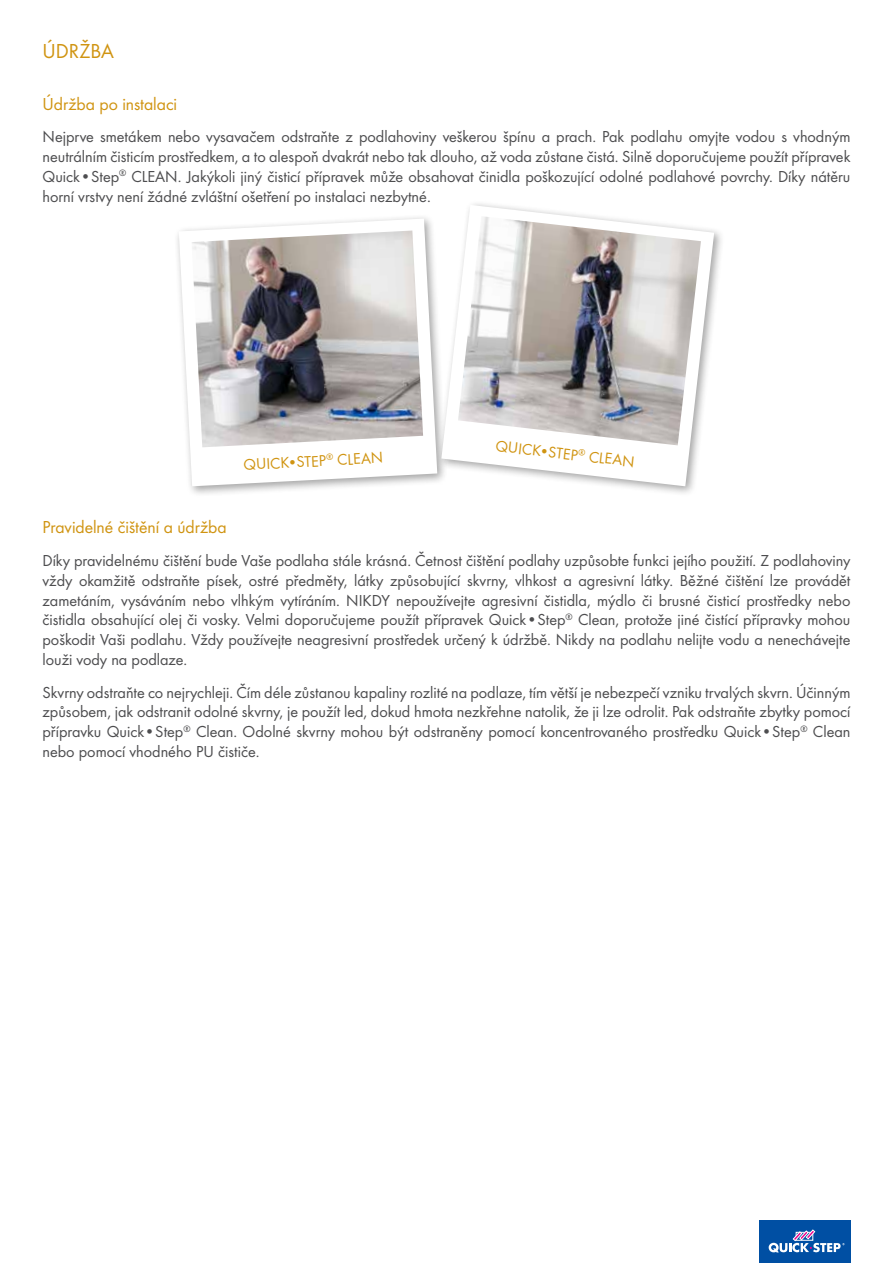
<style>
.page{position:relative;width:893px;height:1263px;background:#fff}
.page>*{position:absolute;margin:0;border:0;box-sizing:border-box;transform-origin:0 0}
.t1{font:21px "Futura Boo";color:#d09411}
.t2{font:18px "Futura Boo";color:#d09411}
.t3{font:16.5px/19.8px "Futura Boo";color:#4d4d4f;text-align:justify}
.t4{font:16.05px "Futura Boo";color:#d09411}
</style>
<div class="page">
<div style="left:759px;top:1220px;width:91px;height:42px;background:#004fa3"></div>
<svg style="left:769px;top:1229px;width:75px;height:23px"></svg>
<div style="left:174px;top:214px;width:274px;height:283px;background:#000;opacity:.36"></div>
<svg style="left:179px;top:219px;width:258px;height:267px"></svg>
<svg style="left:243px;top:447px;width:140px;height:50px"></svg>
<img style="left:192px;top:230px;width:231px;height:217px">
<div style="left:437px;top:200px;width:288px;height:297px;background:#000;opacity:.36"></div>
<svg style="left:441px;top:205px;width:273px;height:281px"></svg>
<svg style="left:495px;top:445px;width:140px;height:25px"></svg>
<img style="left:458px;top:216px;width:243px;height:229px">
<p class="t1" style="left:43px;top:39px;width:73px">ÚDRŽBA</p>
<p class="t2" style="left:43px;top:93px;width:136px">Údržba po instalaci</p>
<p class="t3" style="left:43px;top:127px;width:809px">N ejprve smetákem nebo vysavačem odstraňte z podlahoviny veškerou špínu a prach. Pak podlahu omyjte vodou s vhodným neutrálním čisticím prostředkem, a to alespoň dvakrát nebo tak dlouho, až voda zůstane čistá. Silně doporučujeme použít přípravek Quick•Step<sup>®</sup> CLEAN</p>
<p class="t3" style="left:43px;top:166px;width:809px;text-indent:135px">. Jakýkoli jiný čisticí přípravek může obsahovat činidla poškozující odolné podlahové povrchy. Díky nátěru horní vrstvy není žádné zvláštní ošetření po instalaci nezbytné.</p>
<p class="t4" style="left:243px;top:455px;width:141px;rotate:-3deg">Qu ic k•st ep<sup>®</sup> clean</p>
<p class="t4" style="left:497px;top:437px;width:141px;rotate:6deg">Qu ic k•st ep<sup>®</sup> clean</p>
<p class="t2" style="left:43px;top:517px;width:186px">Pravidelné čištění a údržba</p>
<p class="t3" style="left:43px;top:550px;width:809px">Díky pravidelnému čištění bude Vaše podlaha stále krásná. Četnost čištění podlahy uzpůsobte funkci jejího použití. Z podlahoviny vždy okamžitě odstraňte písek, ostré předměty, látky způsobující skvrny, vlhkost a agresivní látky. Běžné čištění lze provádět zametáním, vysáváním nebo vlhkým vytíráním. NIKDY nepoužívejte agresivní čistidla, mýdlo či brusné čisticí prostředky nebo čistidla obsahující olej či vosky. Velmi doporučujeme použít přípravek Quick•Step<sup>®</sup> Clean, protože jiné čistící přípravky mohou poškodit Vaši podlahu. Vždy používejte neagresivní prostředek určený k údržbě. Nikdy na podlahu nelijte vodu a nenechávejte louži vody na podlaze.</p>
<p class="t3" style="left:43px;top:682px;width:809px">Skvrny odstraňte co nejrychleji. Čím déle zůstanou kapaliny rozlité na podlaze, tím větší je nebezpečí vzniku trvalých skvrn. Účinným způsobem, jak odstranit odolné skvrny, je použít led, dokud hmota nezkřehne natolik, že ji lze odrolit. Pak odstraňte zbytky pomocí přípravku Quick•Step<sup>®</sup> Clean. Odolné skvrny mohou být odstraněny pomocí koncentrovaného prostředku Quick•Step<sup>®</sup> Clean nebo pomocí vhodného PU čističe.</p>
</div>
